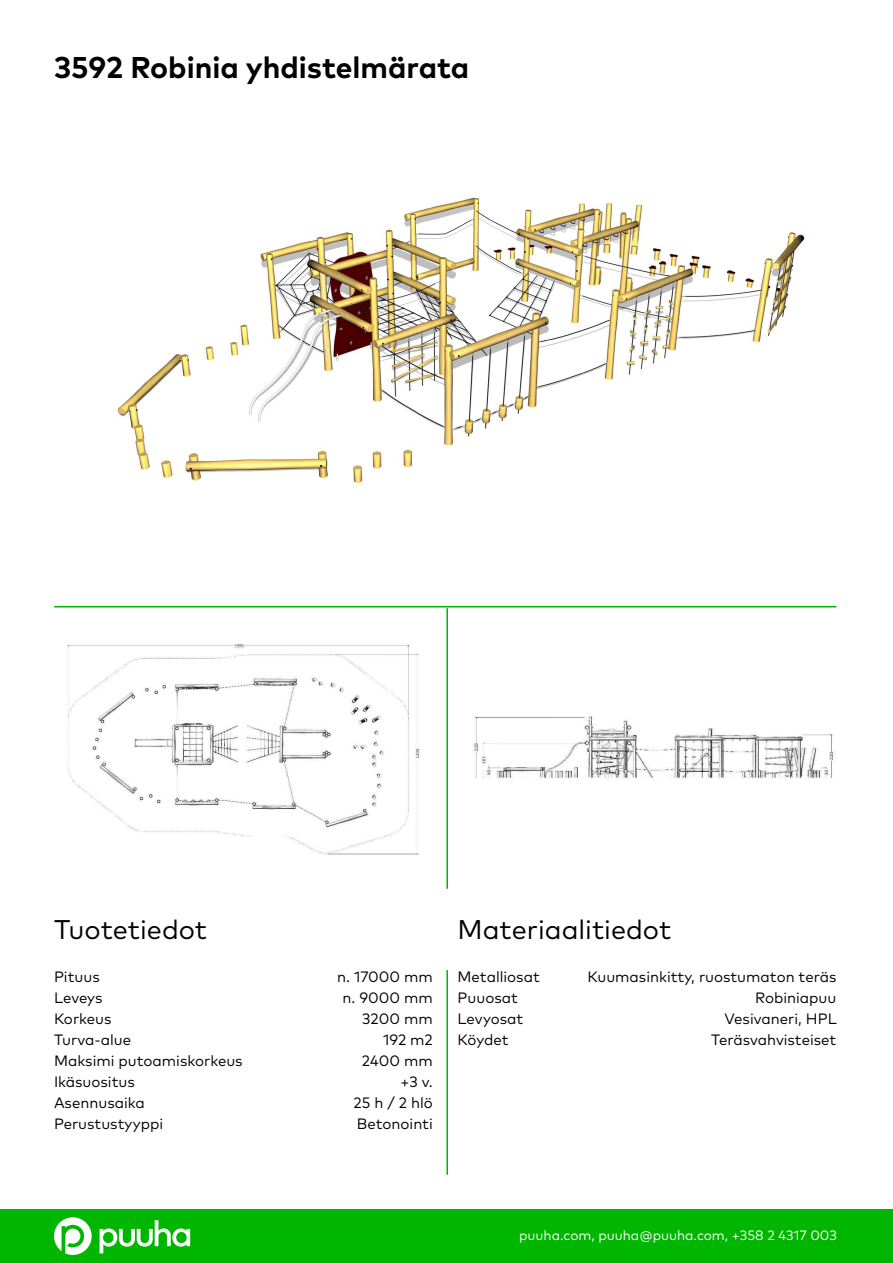
<style>
.page{position:relative;width:893px;height:1263px;background:#fff}
.page>*{position:absolute;margin:0;border:0;box-sizing:border-box;transform-origin:0 0}
.t1{font:700 30px "Mark Pro";color:#000}
.t2{font:27px "Mark Pro";color:#000}
.t3{font:15px/21px "Mark Pro";color:#000;text-align:right}
.t4{font:13.5px "Mark Pro";color:#fff}
</style>
<div class="page">
<div style="left:0;top:1209px;width:893px;height:54px;background:#00b600"></div>
<hr style="left:446px;top:970px;width:2px;height:205px;background:#00b600">
<hr style="left:446px;top:608px;width:2px;height:281px;background:#00b600">
<hr style="left:54px;top:606px;width:782px;height:1px;background:#00b600">
<svg style="left:54px;top:1217px;width:38px;height:38px"></svg>
<svg style="left:100px;top:1220px;width:90px;height:33px"></svg>
<img style="left:117px;top:197px;width:688px;height:287px">
<img style="left:67px;top:644px;width:353px;height:211px">
<img style="left:474px;top:716px;width:360px;height:63px">
<h1 class="t1" style="left:54px;top:44px;width:417px">3592 Robinia yhdistelmärata</h1>
<h2 class="t2" style="left:54px;top:909px;width:155px">Tuotetiedot</h2>
<h2 class="t2" style="left:458px;top:909px;width:215px">Materiaalitiedot</h2>
<p class="t3" style="left:587px;top:965px;width:251px">Kuumasinkitty, ruostumaton teräs<br>Robiniapuu<br>Vesivaneri, HPL<br>Teräsvahvisteiset</p>
<p class="t3" style="left:458px;top:965px;width:84px;text-align:left">Metalliosat<br>Puuosat<br>Levyosat<br>Köydet</p>
<p class="t3" style="left:54px;top:965px;width:190px;text-align:left">Pituus<br>Leveys<br>Korkeus<br>Turva-alue<br>Maksimi putoamiskorkeus<br>Ikäsuositus<br>Asennusaika<br>Perustustyyppi</p>
<p class="t3" style="left:337px;top:965px;width:97px">n. 17000 mm n. 9000 mm<br>3200 mm<br>192 m2<br>2400 mm<br>+3 v.<br>25 h / 2 hlö<br>Betonointi</p>
<p class="t4" style="left:519px;top:1225px;width:319px">puuha.com, puuha@puuha.com, +358 2 4317 003</p>
</div>
